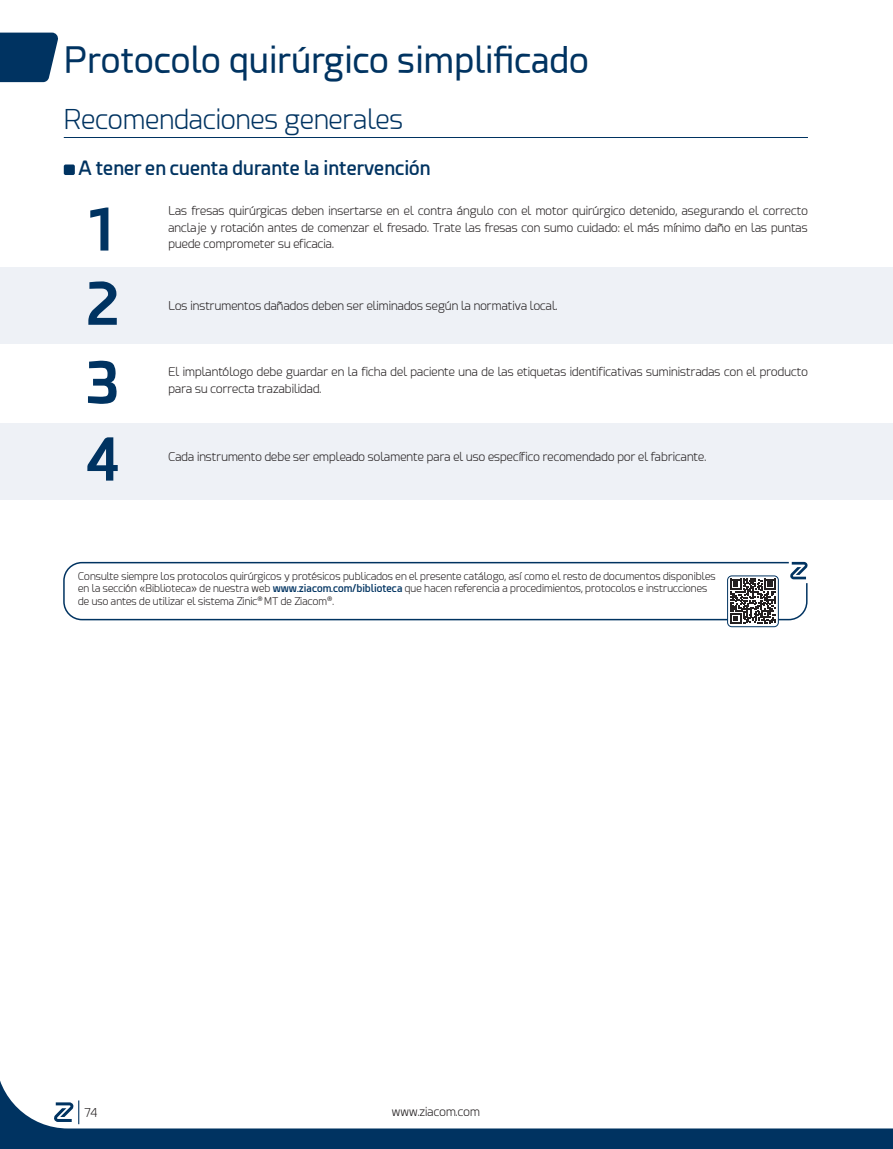
<style>
.page{position:relative;width:893px;height:1149px;background:#fff}
.page>*{position:absolute;margin:0;border:0;box-sizing:border-box;transform-origin:0 0}
.t1{font:700 58.35px/73.8px "Esphimere";color:#003361}
.t2{font:36px "Esphimere";color:#003361}
.t3{font:300 27px "Esphimere";color:#003361}
.t4{font:600 19.5px "Esphimere";color:#003361}
.t5{font:300 12px/16.5px "Esphimere";color:#231f20;text-align:justify}
.t6{font:300 10.5px/12.6px "Esphimere";color:#231f20}
.s1{font-weight:600;color:#003361}
</style>
<div class="page">
<div style="left:64px;top:164px;width:11px;height:11px;background:#003361;border-radius:2px"></div>
<div style="left:0;top:267px;width:893px;height:77px;background:#eef1f6"></div>
<div style="left:0;top:422px;width:893px;height:77px;background:#eef1f6"></div>
<hr style="left:64px;top:137px;width:744px;height:1px;background:#003361">
<svg style="left:0;top:33px;width:58px;height:49px;background:#14436d"></svg>
<svg style="left:63px;top:561px;width:745px;height:60px"></svg>
<svg style="left:790px;top:561px;width:18px;height:18px"></svg>
<svg style="left:728px;top:575px;width:50px;height:51px"></svg>
<svg style="left:730px;top:578px;width:45px;height:45px"></svg>
<div style="left:727px;top:575px;width:52px;height:52px;border:1px solid #003361;border-radius:4px"></div>
<svg style="left:0;top:1080px;width:893px;height:68px"></svg>
<svg style="left:54px;top:1100px;width:25px;height:23px"></svg>
<h2 class="t2" style="left:64px;top:40px;width:527px">Protocolo quirúrgico simplificado</h2>
<h3 class="t3" style="left:64px;top:104px;width:341px">Recomendaciones generales</h3>
<h3 class="t4" style="left:79px;top:156px;width:353px">A tener en cuenta durante la intervención</h3>
<p class="t5" style="left:168px;top:203px;width:641px">Las fresas quirúrgicas deben insertarse en el contra ángulo con el motor quirúrgico detenido, asegurando el correcto anclaje y rotación antes de comenzar el fresado. Trate las fresas con sumo cuidado: el más mínimo daño en las puntas puede comprometer su eficacia.</p>
<h1 class="t1" style="left:85px;top:192px;width:36px">1<br>2</h1>
<h1 class="t1" style="left:84px;top:344px;width:38px;line-height:76.5px">3<br>4</h1>
<p class="t5" style="left:168px;top:297px;width:391px">Los instrumentos dañados deben ser eliminados según la normativa local.</p>
<p class="t5" style="left:168px;top:363px;width:641px">El implantólogo debe guardar en la ficha del paciente una de las etiquetas identificativas suministradas con el producto para su correcta trazabilidad.</p>
<p class="t5" style="left:168px;top:449px;width:539px">Cada instrumento debe ser empleado solamente para el uso específico recomendado por el fabricante.</p>
<p class="t6" style="left:78px;top:569px;width:639px">Consulte siempre los protocolos quirúrgicos y protésicos publicados en el presente catálogo, así como el resto de documentos disponibles en la sección «Biblioteca» de nuestra web <span class="s1">www.ziacom.com/biblioteca</span> que hacen referencia a procedimientos, protocolos e instrucciones de uso antes de utilizar el sistema Zinic<sup>®</sup> MT de Ziacom<sup>®</sup>.</p>
<p class="t5" style="left:84px;top:1103px;width:15px">74</p>
<p class="t5" style="left:392px;top:1103px;width:90px">www.ziacom.com</p>
</div>
